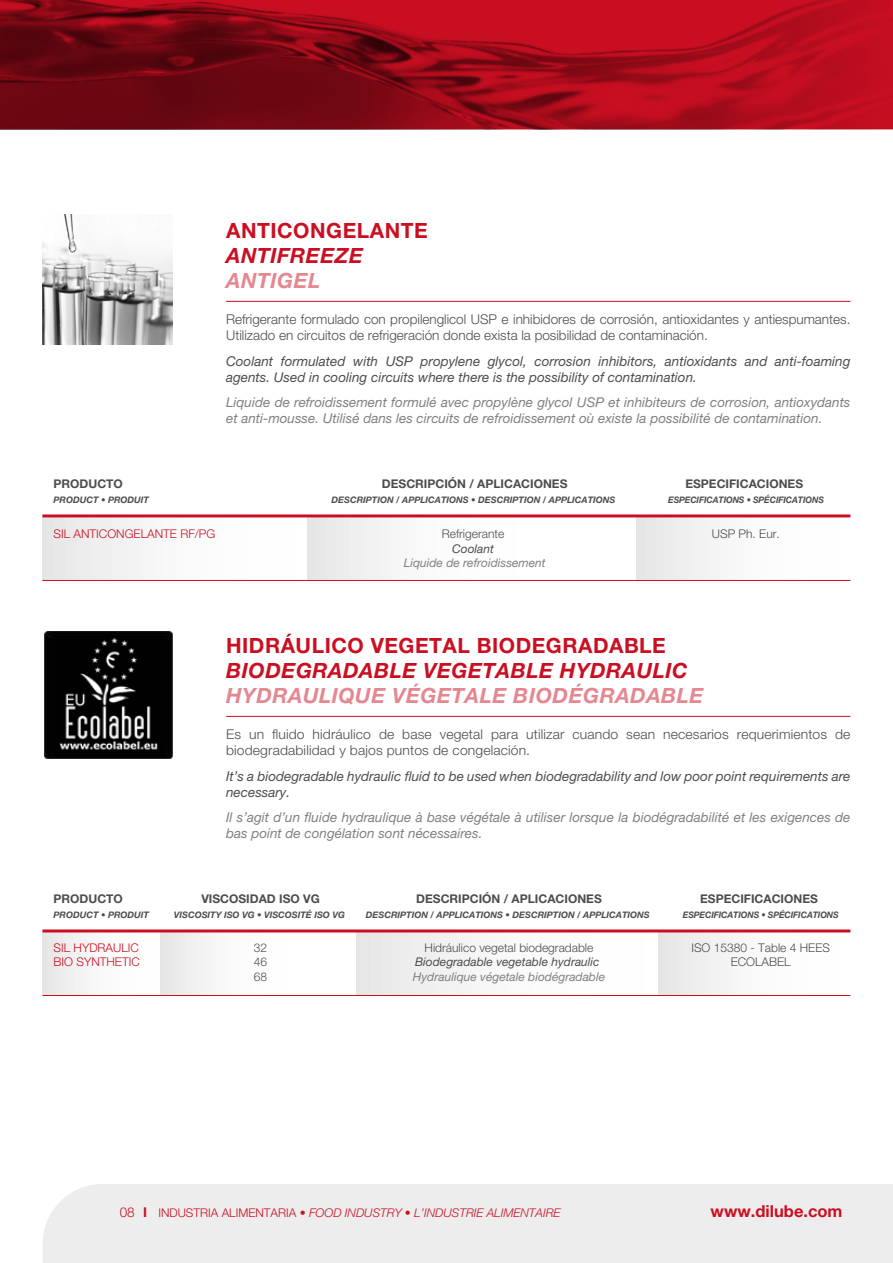
<style>
.page{position:relative;width:893px;height:1263px;background:#fff}
.page>*{position:absolute;margin:0;border:0;box-sizing:border-box;transform-origin:0 0}
.t1{font:700 21px "Helvetica Neue LT Std";letter-spacing:.025em;color:#cb0f22}
.t2{font:italic 700 21px "Helvetica Neue LT Std";letter-spacing:.025em;color:#cb0f22}
.t3{font:italic 700 21px "Helvetica Neue LT Std";letter-spacing:.025em;color:rgb(203 15 34/.5)}
.t4{font:700 16.5px "Helvetica Neue LT Std";color:#cb0f22}
.t5{font:italic 13.5px/16.2px "Helvetica Neue LT Std";color:#808080}
.t6{font:300 13.5px/16.2px "Helvetica Neue LT Std";color:#4d4d4d}
.t7{font:italic 13.5px/16.2px "Helvetica Neue LT Std";color:#4d4d4d}
.t8{font:700 12px "Helvetica Neue LT Std";color:#4d4d4d}
.t9{font:300 12px "Helvetica Neue LT Std";color:#4d4d4d}
.t10{font:italic 300 12px "Helvetica Neue LT Std";color:#cb0f22}
.t11{font:italic 12px "Helvetica Neue LT Std";color:#808080}
.t12{font:300 12px "Helvetica Neue LT Std";color:#cb0f22}
.t13{font:italic 12px "Helvetica Neue LT Std";color:#4d4d4d}
.t14{font:italic 700 9px "Helvetica Neue LT Std";color:#4d4d4d}
.t15{font:italic 700 9px "Helvetica Neue LT Std";color:#4d4d4d;scale:.95 1}
.s1{font-style:normal;font-size:13.5px}
.s2{font-weight:700;font-style:normal;font-size:13.5px}
.s3{font-style:normal}
</style>
<div class="page">
<div style="left:43px;top:516px;width:265px;height:64px;background:linear-gradient(to right,#e9e9e9,#fff)"></div>
<div style="left:307px;top:516px;width:329px;height:64px;background:linear-gradient(to right,#ededed,#fff)"></div>
<div style="left:636px;top:516px;width:214px;height:64px;background:linear-gradient(to right,#e9e9e9,#fff)"></div>
<hr style="left:43px;top:514px;width:807px;height:3px;background:#cb0f22">
<hr style="left:43px;top:580px;width:807px;height:1px;background:#cb0f22">
<hr style="left:226px;top:301px;width:624px;height:1px;background:#cb0f22">
<img style="left:43px;top:215px;width:130px;height:130px">
<div style="left:43px;top:931px;width:118px;height:64px;background:linear-gradient(to right,#eaeaea,#fff)"></div>
<div style="left:160px;top:931px;width:196px;height:64px;background:linear-gradient(to right,#eee,#fff)"></div>
<div style="left:356px;top:931px;width:302px;height:64px;background:linear-gradient(to right,#e9e9e9,#fff)"></div>
<div style="left:658px;top:931px;width:192px;height:64px;background:linear-gradient(to right,#e9e9e9,#fff)"></div>
<hr style="left:43px;top:929px;width:807px;height:3px;background:#cb0f22">
<hr style="left:43px;top:995px;width:807px;height:1px;background:#cb0f22">
<hr style="left:226px;top:716px;width:624px;height:1px;background:#cb0f22">
<img style="left:44px;top:631px;width:128px;height:128px">
<svg style="left:0;top:0;width:892px;height:130px;background:#970b19"></svg>
<div style="left:43px;top:1184px;width:849px;height:79px;background:#ededed"></div>
<hr style="left:892px;top:0;width:1px;height:1263px;background:#cb0f22">
<h1 class="t1" style="left:226px;top:217px;width:203px">ANTICONGELANTE</h1>
<h1 class="t2" style="left:226px;top:243px;width:138px">ANTIFREEZE</h1>
<h1 class="t3" style="left:226px;top:268px;width:96px">ANTIGEL</h1>
<p class="t6" style="left:226px;top:311px;width:626px">Refrigerante formulado con propilenglicol USP e inhibidores de corrosión, antioxidantes y antiespumantes.<br>Utilizado en circuitos de refrigeración donde exista la posibilidad de contaminación.</p>
<p class="t7" style="left:226px;top:352px;width:626px">Coolant formulated with USP propylene glycol, corrosion inhibitors, antioxidants and anti-foaming agents. Used in cooling circuits where there is the possibility of contamination.</p>
<p class="t5" style="left:226px;top:394px;width:626px">Liquide de refroidissement formulé avec propylène glycol USP et inhibiteurs de corrosion, antioxydants et anti-mousse. Utilisé dans les circuits de refroidissement où existe la possibilité de contamination.</p>
<p class="t8" style="left:54px;top:477px;width:71px">PRODUCTO</p>
<p class="t8" style="left:382px;top:477px;width:187px">DESCRIPCIÓN / APLICACIONES</p>
<p class="t8" style="left:685px;top:477px;width:119px">ESPECIFICACIONES</p>
<p class="t14" style="left:54px;top:494px;width:97px">PRODUCT • PRODUIT</p>
<p class="t14" style="left:331px;top:494px;width:285px">DESCRIPTION / APPLICATIONS • DESCRIPTION / APPLICATIONS</p>
<p class="t15" style="left:668px;top:494px;width:166px">ESPECIFICATIONS • SPÉCIFICATIONS</p>
<p class="t12" style="left:54px;top:527px;width:163px">SIL ANTICONGELANTE RF/PG</p>
<p class="t9" style="left:442px;top:527px;width:64px">Refrigerante</p>
<p class="t9" style="left:712px;top:527px;width:70px">USP Ph. Eur.</p>
<p class="t13" style="left:452px;top:541px;width:43px">Coolant</p>
<p class="t11" style="left:404px;top:556px;width:144px">Liquide de refroidissement</p>
<h1 class="t1" style="left:226px;top:632px;width:441px">HIDRÁULICO VEGETAL BIODEGRADABLE</h1>
<h1 class="t2" style="left:226px;top:658px;width:463px">BIODEGRADABLE VEGETABLE HYDRAULIC</h1>
<h1 class="t3" style="left:226px;top:683px;width:479px">HYDRAULIQUE VÉGETALE BIODÉGRADABLE</h1>
<p class="t6" style="left:226px;top:726px;width:626px">Es un fluido hidráulico de base vegetal para utilizar cuando sean necesarios requerimientos de biodegradabilidad y bajos puntos de congelación.</p>
<p class="t7" style="left:226px;top:767px;width:626px">It’s a biodegradable hydraulic fluid to be used when biodegradability and low poor point requirements are necessary.</p>
<p class="t5" style="left:226px;top:809px;width:626px">Il s’agit d’un fluide hydraulique à base végétale à utiliser lorsque la biodégradabilité et les exigences de bas point de congélation sont nécessaires.</p>
<p class="t8" style="left:54px;top:892px;width:71px">PRODUCTO</p>
<p class="t8" style="left:201px;top:892px;width:120px">VISCOSIDAD ISO VG</p>
<p class="t8" style="left:416px;top:892px;width:187px">DESCRIPCIÓN / APLICACIONES</p>
<p class="t8" style="left:700px;top:892px;width:119px">ESPECIFICACIONES</p>
<p class="t14" style="left:54px;top:909px;width:97px">PRODUCT • PRODUIT</p>
<p class="t14" style="left:174px;top:909px;width:173px">VISCOSITY ISO VG • VISCOSITÉ ISO VG</p>
<p class="t14" style="left:366px;top:909px;width:285px">DESCRIPTION / APPLICATIONS • DESCRIPTION / APPLICATIONS</p>
<p class="t15" style="left:683px;top:909px;width:166px">ESPECIFICATIONS • SPÉCIFICATIONS</p>
<p class="t12" style="left:54px;top:940px;width:87px">SIL HYDRAULIC</p>
<p class="t9" style="left:254px;top:940px;width:15px">32</p>
<p class="t9" style="left:425px;top:940px;width:170px">Hidráulico vegetal biodegradable</p>
<p class="t9" style="left:691px;top:940px;width:140px">ISO 15380 - Table 4 HEES</p>
<p class="t12" style="left:54px;top:955px;width:88px">BIO SYNTHETIC</p>
<p class="t9" style="left:254px;top:955px;width:15px">46</p>
<p class="t13" style="left:415px;top:955px;width:186px">Biodegradable vegetable hydraulic</p>
<p class="t9" style="left:731px;top:955px;width:62px">ECOLABEL</p>
<p class="t9" style="left:254px;top:969px;width:15px">68</p>
<p class="t11" style="left:413px;top:969px;width:194px">Hydraulique végetale biodégradable</p>
<p class="t10" style="left:120px;top:1206px;width:442px"><span class="s1">08</span> <span class="s2">I</span> <span class="s3">INDUSTRIA ALIMENTARIA</span> • FOOD INDUSTRY • L’INDUSTRIE ALIMENTAIRE</p>
<p class="t4" style="left:711px;top:1201px;width:133px">www.dilube.com</p>
</div>
